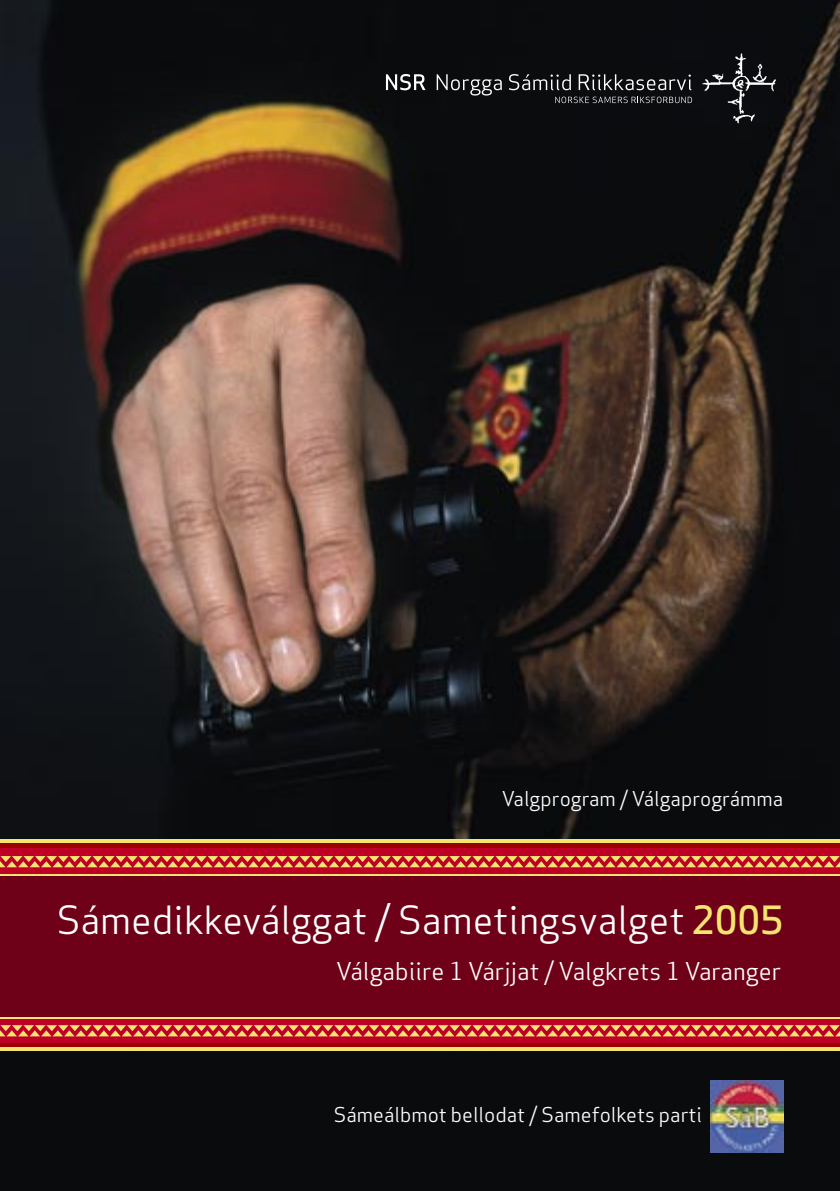
<style>
.page{position:relative;width:840px;height:1191px;background:#fff}
.page>*{position:absolute;margin:0;border:0;box-sizing:border-box;transform-origin:0 0}
.t1{font:38px "Apex Sans T Book";color:#fff}
.t2{font:24px "Apex Sans T Book";color:#fff}
.t3{font:20px "Apex Sans T Book";color:#fff}
.s1{font-family:"Apex Sans T Medium";color:#f5e570}
</style>
<div class="page">
<img style="left:0;top:0;width:839px;height:1191px">
<div style="left:0;top:839px;width:839px;height:211px;background:#9a0000"></div>
<div style="left:0;top:848px;width:839px;height:195px;background:#be0027"></div>
<div style="left:0;top:874px;width:839px;height:144px;background:#6e0017"></div>
<svg style="left:0;top:856px;width:839px;height:11px"></svg>
<svg style="left:0;top:1025px;width:839px;height:11px"></svg>
<hr style="left:0;top:873px;width:839px;height:2px;background:#f5e570">
<hr style="left:0;top:1017px;width:839px;height:2px;background:#f5e570">
<hr style="left:0;top:839px;width:839px;height:3px;background:#f5e570">
<hr style="left:0;top:1047px;width:839px;height:3px;background:#f5e570">
<svg style="left:386px;top:74px;width:39px;height:16px"></svg>
<svg style="left:436px;top:74px;width:65px;height:22px"></svg>
<svg style="left:508px;top:74px;width:62px;height:16px"></svg>
<svg style="left:578px;top:74px;width:113px;height:16px;background:#424344"></svg>
<svg style="left:555px;top:97px;width:136px;height:6px"></svg>
<img style="left:693px;top:43px;width:91px;height:88px">
<img style="left:710px;top:1080px;width:72px;height:72px">
<p class="t3" style="left:501px;top:785px;width:283px">Valgprogram / Válgaprográmma</p>
<p class="t1" style="left:57px;top:895px;width:727px">Sámedikkeválggat / Sametingsvalget <span class="s1">2005</span></p>
<p class="t2" style="left:336px;top:956px;width:446px">Válgabiire 1 Várjjat / Valgkrets 1 Varanger</p>
<p class="t3" style="left:334px;top:1101px;width:369px">Sámeálbmot bellodat / Samefolkets parti</p>
</div>
